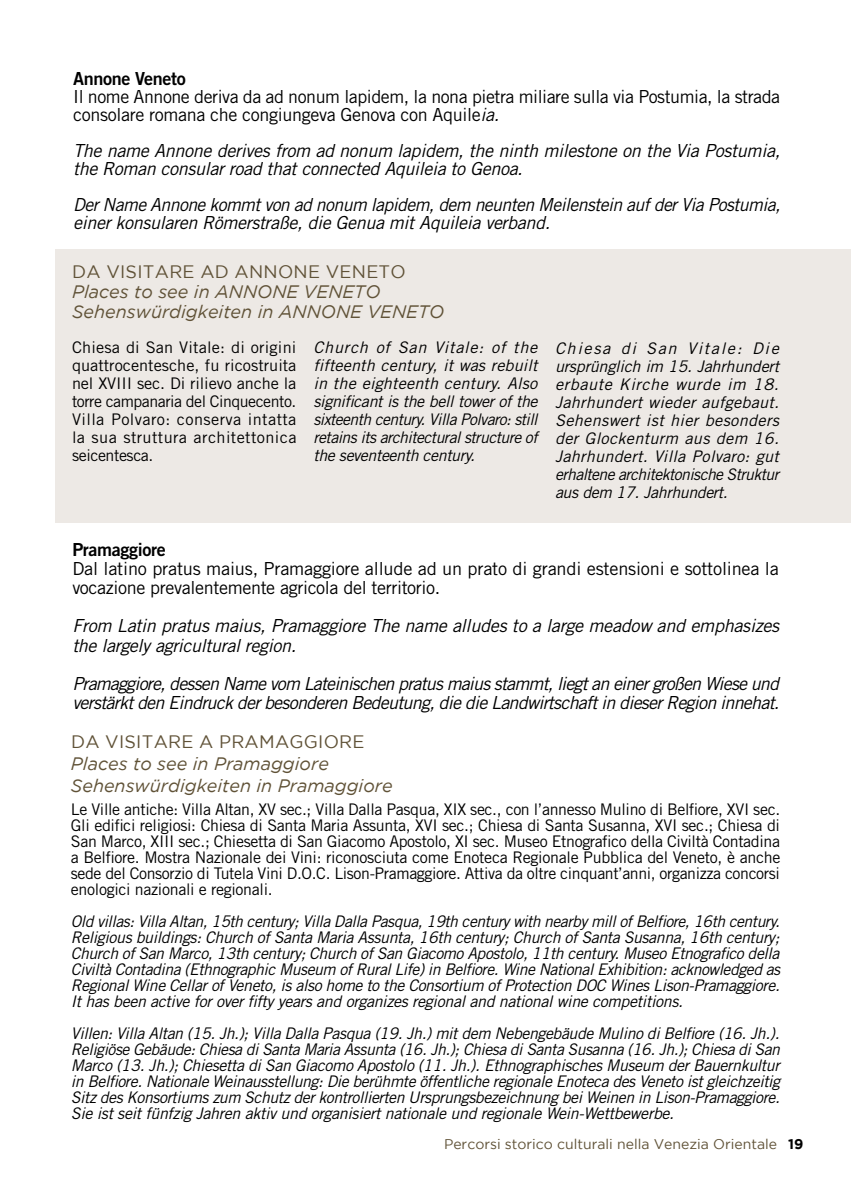
<style>
.page{position:relative;width:851px;height:1191px;background:#fff}
.page>*{position:absolute;margin:0;border:0;box-sizing:border-box;transform-origin:0 0}
.t1{font:italic 18px/18px "Trade Gothic LT Std";letter-spacing:-.02em;color:#000}
.t2{font:18px/18px "Trade Gothic LT Std";letter-spacing:-.02em;color:#000}
.t3{font:italic 18px/19px "Trade Gothic LT Std";letter-spacing:-.04em;color:#000}
.t4{font:italic 18px/20px "Gotham";color:#605237}
.t5{font:18px "Gotham";letter-spacing:.015em;color:#605237}
.t6{font:18px "Trade Gothic LT Std Bd 2";letter-spacing:-.02em;color:#000}
.t7{font:italic 16px/18px "Trade Gothic LT Std";letter-spacing:-.025em;color:#000;text-align:justify}
.t8{font:16px/18px "Trade Gothic LT Std";letter-spacing:-.02em;color:#000;text-align:justify}
.t9{font:14px "Gotham";color:#605237}
.s1{font-style:italic}
.s2{font-weight:700;color:#000}
</style>
<div class="page">
<div style="left:55px;top:249px;width:795px;height:274px;background:#ede9e5"></div>
<p class="t6" style="left:73px;top:67px;width:114px">Annone Veneto</p>
<p class="t2" style="left:73px;top:87px;width:708px">Il nome Annone deriva da ad nonum lapidem, la nona pietra miliare sulla via Postumia, la strada consolare romana che congiungeva Genova con Aquile<span class="s1">ia.</span></p>
<p class="t1" style="left:73px;top:142px;width:708px">The name Annone derives from ad nonum lapidem, the ninth milestone on the Via Postumia, the Roman consular road that connected Aquileia to Genoa.</p>
<p class="t1" style="left:73px;top:196px;width:708px">Der Name Annone kommt von ad nonum lapidem, dem neunten Meilenstein auf der Via Postumia, einer konsularen Römerstraße, die Genua mit Aquileia verband.</p>
<p class="t5" style="left:72px;top:262px;width:177px">da visitare ad ANN</p>
<p class="t5" style="left:278px;top:262px;width:75px">ONE VENET</p>
<p class="t5" style="left:390px;top:262px;width:17px">O</p>
<p class="t4" style="left:72px;top:282px;width:373px">Places to see in ANNONE VENETO<br>Sehenswürdigkeiten in ANNONE VENETO</p>
<p class="t8" style="left:72px;top:338px;width:226px">Chiesa di San Vitale: di origini quattrocentesche, fu ricostruita nel XVIII sec. Di rilievo anche la torre campanaria del Cinquecento.<br>Villa Polvaro: conserva intatta la sua struttura architettonica seicentesca.</p>
<p class="t7" style="left:313px;top:339px;width:226px">Church of San Vitale: of the fifteenth century, it was rebuilt in the eighteenth century. Also significant is the bell tower of the sixteenth century. Villa Polvaro: still retains its architectural structure of the seventeenth century.</p>
<p class="t7" style="left:555px;top:339px;width:225px">Chiesa di San Vitale: Die ursprünglich im 15. Jahrhundert erbaute Kirche wurde im 18.<br>Jahrhundert wieder aufgebaut.<br>Sehenswert ist hier besonders der Glockenturm aus dem 16.<br>Jahrhundert. Villa Polvaro: gut erhaltene architektonische Struktur aus dem 17. Jahrhundert.</p>
<p class="t6" style="left:72px;top:539px;width:95px">Pramaggiore</p>
<p class="t2" style="left:72px;top:559px;width:708px;line-height:19px">Dal latino pratus maius, Pramaggiore allude ad un prato di grandi estensioni e sottolinea la vocazione prevalentemente agricola del territorio.</p>
<p class="t1" style="left:72px;top:617px;width:708px;line-height:19px">From Latin pratus maius, Pramaggiore The name alludes to a large meadow and emphasizes the largely agricultural region.</p>
<p class="t3" style="left:72px;top:674px;width:708px">Pramaggiore, dessen Name vom Lateinischen pratus maius stammt, liegt an einer großen Wiese und verstärkt den Eindruck der besonderen Bedeutung, die die Landwirtschaft in dieser Region innehat.</p>
<p class="t5" style="left:71px;top:731px;width:295px">da visitare a pramaggiore</p>
<p class="t4" style="left:71px;top:752px;width:323px;line-height:22px">Places to see in Pramaggiore<br>Sehenswürdigkeiten in Pramaggiore</p>
<p class="t8" style="left:71px;top:801px;width:711px;line-height:16px">Le Ville antiche: Villa Altan, XV sec.; Villa Dalla Pasqua, XIX sec., con l’annesso Mulino di Belfiore, XVI sec.<br>Gli edifici religiosi: Chiesa di Santa Maria Assunta, XVI sec.; Chiesa di Santa Susanna, XVI sec.; Chiesa di San Marco, XIII sec.; Chiesetta di San Giacomo Apostolo, XI sec. Museo Etnografico della Civiltà Contadina a Belfiore. Mostra Nazionale dei Vini: riconosciuta come Enoteca Regionale Pubblica del Veneto, è anche sede del Consorzio di Tutela Vini D.O.C. Lison-Pramaggiore. Attiva da oltre cinquant’anni, organizza concorsi enologici nazionali e regionali.</p>
<p class="t7" style="left:71px;top:913px;width:710px;line-height:16px">Old villas: Villa Altan, 15th century; Villa Dalla Pasqua, 19th century with nearby mill of Belfiore, 16th century.<br>Religious buildings: Church of Santa Maria Assunta, 16th century; Church of Santa Susanna, 16th century; Church of San Marco, 13th century; Church of San Giacomo Apostolo, 11th century. Museo Etnografico della Civiltà Contadina (Ethnographic Museum of Rural Life) in Belfiore. Wine National Exhibition: acknowledged as Regional Wine Cellar of Veneto, is also home to the Consortium of Protection DOC Wines Lison-Pramaggiore.<br>It has been active for over fifty years and organizes regional and national wine competitions.</p>
<p class="t7" style="left:71px;top:1025px;width:710px;line-height:16px">Villen: Villa Altan (15. Jh.); Villa Dalla Pasqua (19. Jh.) mit dem Nebengebäude Mulino di Belfiore (16. Jh.).<br>Religiöse Gebäude: Chiesa di Santa Maria Assunta (16. Jh.); Chiesa di Santa Susanna (16. Jh.); Chiesa di San Marco (13. Jh.); Chiesetta di San Giacomo Apostolo (11. Jh.). Ethnographisches Museum der Bauernkultur in Belfiore. Nationale Weinausstellung: Die berühmte öffentliche regionale Enoteca des Veneto ist gleichzeitig Sitz des Konsortiums zum Schutz der kontrollierten Ursprungsbezeichnung bei Weinen in Lison-Pramaggiore.<br>Sie ist seit fünfzig Jahren aktiv und organisiert nationale und regionale Wein-Wettbewerbe.</p>
<p class="t9" style="left:444px;top:1136px;width:361px">Percorsi storico culturali nella Venezia Orientale <span class="s2">19</span></p>
</div>
